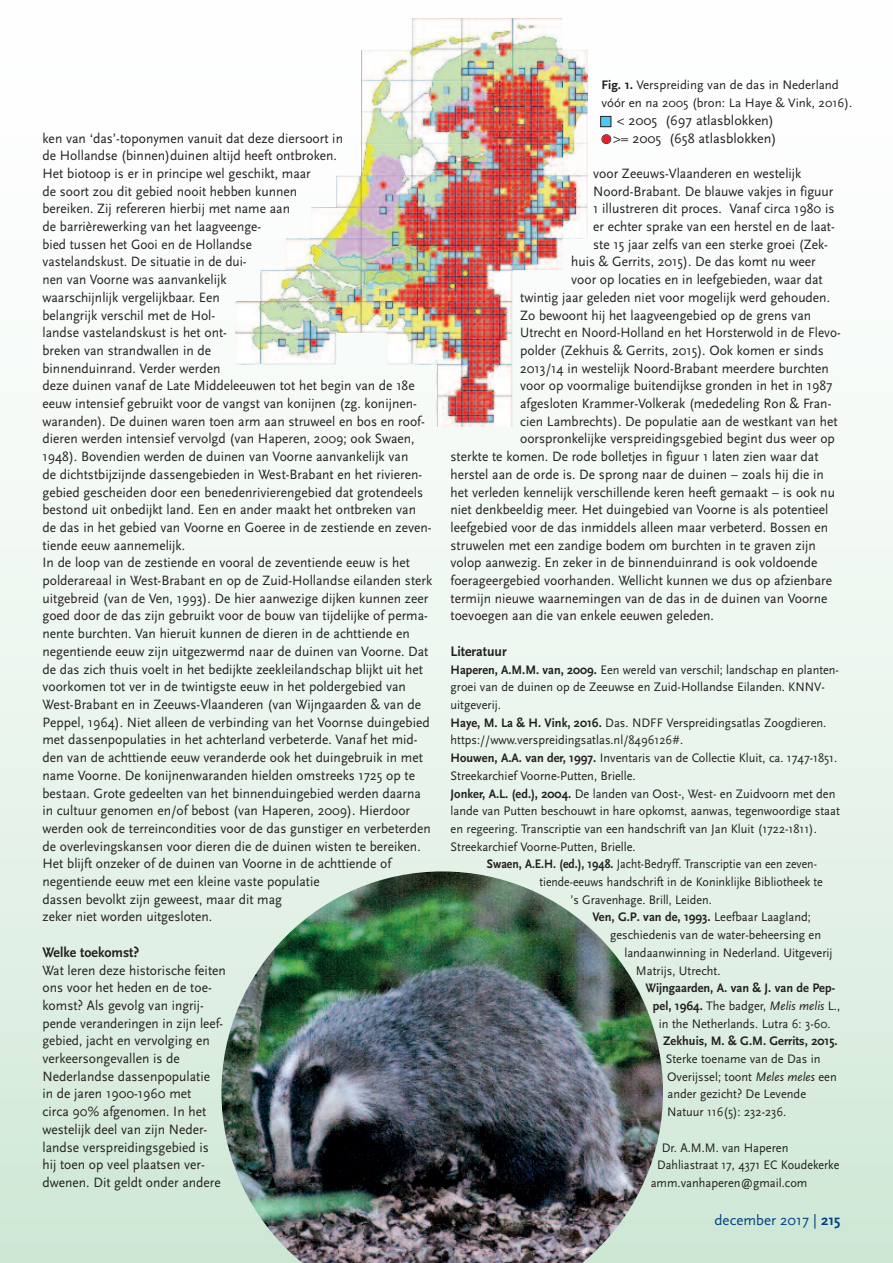
<style>
.page{position:relative;width:893px;height:1263px;background:#fff}
.page>*{position:absolute;margin:0;border:0;box-sizing:border-box;transform-origin:0 0}
.t1{font:15px "Scala Sans";color:#014181}
.t2{font:700 14.4px "Scala Sans";color:#231f20;scale:.96 1}
.t3{font:14.1px/17.7px "Scala Sans";color:#231f20;scale:.96 1}
.t4{font:14.1px "Scala Sans";color:#231f20;scale:.93 1}
.t5{font:14.1px "Scala Sans";color:#231f20}
.t6{font:12.9px/17.7px "Scala Sans";color:#231f20;text-align:center;scale:.96 1}
.t7{font:12.9px "Scala Sans";color:#231f20;scale:.91 1}
.t8{font:12.9px/17.7px "Scala Sans";color:#231f20}
.t9{font:700 12.9px "Scala Sans";color:#231f20;scale:.96 1}
.t10{font:12.9px "Scala Sans";color:#231f20;scale:.95 1}
.t11{font:12.9px "Scala Sans";color:#231f20;scale:.94 1}
.s1{font-weight:700}
.s2{font-weight:400}
.s3{font-style:italic}
</style>
<div class="page">
<div style="left:0;top:0;width:893px;height:1263px;background:linear-gradient(to bottom,#fff,#d3ead9)"></div>
<img style="left:234px;top:18px;width:355px;height:409px">
<img style="left:221px;top:871px;width:442px;height:392px">
<div style="left:602px;top:135px;width:8px;height:8px;background:#ee1d23;border-radius:50%"></div>
<div style="left:601px;top:134px;width:10px;height:10px;border:2px solid #231f20;border-radius:50%"></div>
<div style="left:601px;top:117px;width:10px;height:9px;background:#49c9f4"></div>
<div style="left:600px;top:116px;width:11px;height:11px;border:1px solid #231f20"></div>
<p class="t8" style="left:601px;top:76px;width:252px"><span class="s1">Fig. 1.</span> Verspreiding van de das in Nederland vóór en na 2005 (bron: La Haye &amp; Vink, 2016).</p>
<p class="t5" style="left:617px;top:112px;width:159px">&lt; 2005 (697 atlasblokken)</p>
<p class="t3" style="left:43px;top:129px;width:315px">ken van ‘das’-toponymen vanuit dat deze diersoort in</p>
<p class="t5" style="left:613px;top:129px;width:165px">&gt;= 2005 (658 atlasblokken)</p>
<p class="t3" style="left:43px;top:146px;width:407px">de Hollandse (binnen)duinen altijd heeft ontbroken.<br>Het biotoop is er in principe wel geschikt, maar<br>de soort zou dit gebied nooit hebben kunnen<br>bereiken. Zij refereren hierbij met name aan<br>de barrièrewerking van het laagveenge-<br>bied tussen het Gooi en de Hollandse<br>vastelandskust. De situatie in de dui-<br>nen van Voorne was aanvankelijk<br>waarschijnlijk vergelijkbaar. Een<br>belangrijk verschil met de Hol-<br>landse vastelandskust is het ont-<br>breken van strandwallen in de<br>binnenduinrand. Verder werden<br>deze duinen vanaf de Late Middeleeuwen tot het begin van de 18e eeuw intensief gebruikt voor de vangst van konijnen (zg. konijnen&shy;waranden). De duinen waren toen arm aan struweel en bos en roof&shy;dieren werden intensief vervolgd (van Haperen, 2009; ook Swaen, 1948). Bovendien werden de duinen van Voorne aanvankelijk van<br>de dichtstbijzijnde dassengebieden in West-Brabant en het rivieren&shy;gebied gescheiden door een benedenrivierengebied dat grotendeels bestond uit onbedijkt land. Een en ander maakt het ontbreken van de das in het gebied van Voorne en Goeree in de zestiende en zeven&shy;tiende eeuw aannemelijk.<br>In de loop van de zestiende en vooral de zeventiende eeuw is het polderareaal in West-Brabant en op de Zuid-Hollandse eilanden sterk uitgebreid (van de Ven, 1993). De hier aanwezige dijken kunnen zeer goed door de das zijn gebruikt voor de bouw van tijdelijke of perma&shy;nente burchten. Van hieruit kunnen de dieren in de achttiende en negentiende eeuw zijn uitgezwermd naar de duinen van Voorne. Dat de das zich thuis voelt in het bedijkte zeekleilandschap blijkt uit het voorkomen tot ver in de twintigste eeuw in het poldergebied van West-Brabant en in Zeeuws-Vlaanderen (van Wijngaarden &amp; van de Peppel, 1964). Niet alleen de verbinding van het Voornse duingebied met dassenpopulaties in het achterland verbeterde. Vanaf het mid&shy;den van de achttiende eeuw veranderde ook het duingebruik in met name Voorne. De konijnenwaranden hielden omstreeks 1725 op te bestaan. Grote gedeelten van het binnenduingebied werden daarna in cultuur genomen en/of bebost (van Haperen, 2009). Hierdoor werden ook de terreincondities voor de das gunstiger en verbeterden de overlevingskansen voor dieren die de duinen wisten te bereiken.<br>Het blijft onzeker of de duinen van Voorne in de achttiende of negentiende eeuw met een kleine vaste populatie<br>dassen bevolkt zijn geweest, maar dit mag<br>zeker niet worden uitgesloten.</p>
<p class="t2" style="left:43px;top:943px;width:102px">Welke toekomst?</p>
<p class="t3" style="left:43px;top:961px;width:193px">Wat leren deze historische feiten ons voor het heden en de toe&shy;komst? Als gevolg van ingrij&shy;pende veranderingen in zijn leef&shy;gebied, jacht en vervolging en verkeersongevallen is de<br>Nederlandse dassenpopulatie<br>in de jaren 1900-1960 met<br>circa 90% afgenomen. In het westelijk deel van zijn Neder&shy;landse verspreidingsgebied is hij toen op veel plaatsen ver&shy;dwenen. Dit geldt onder andere</p>
<p class="t3" style="left:593px;top:164px;width:218px">voor Zeeuws-Vlaanderen en westelijk</p>
<p class="t3" style="left:593px;top:182px;width:252px">Noord-Brabant. De blauwe vakjes in figuur</p>
<p class="t3" style="left:593px;top:200px;width:253px">1 illustreren dit proces. Vanaf circa 1980 is</p>
<p class="t3" style="left:593px;top:217px;width:253px">er echter sprake van een herstel en de laat-</p>
<p class="t3" style="left:593px;top:235px;width:246px">ste 15 jaar zelfs van een sterke groei (Zek-</p>
<p class="t3" style="left:571px;top:253px;width:256px">huis &amp; Gerrits, 2015). De das komt nu weer</p>
<p class="t3" style="left:571px;top:270px;width:264px">voor op locaties en in leefgebieden, waar dat</p>
<p class="t3" style="left:520px;top:288px;width:324px">twintig jaar geleden niet voor mogelijk werd gehouden.</p>
<p class="t3" style="left:520px;top:306px;width:305px">Zo bewoont hij het laagveengebied op de grens van</p>
<p class="t4" style="left:520px;top:324px;width:346px">Utrecht en Noord-Holland en het Horsterwold in de Flevo-</p>
<p class="t3" style="left:520px;top:341px;width:318px">polder (Zekhuis &amp; Gerrits, 2015). Ook komen er sinds</p>
<p class="t3" style="left:520px;top:359px;width:323px">2013/14 in westelijk Noord-Brabant meerdere burchten</p>
<p class="t3" style="left:520px;top:377px;width:327px">voor op voormalige buitendijkse gronden in het in 1987</p>
<p class="t3" style="left:520px;top:394px;width:326px">afgesloten Krammer-Volkerak (mededeling Ron &amp; Fran-</p>
<p class="t3" style="left:520px;top:412px;width:332px">cien Lambrechts). De populatie aan de westkant van het</p>
<p class="t3" style="left:520px;top:430px;width:329px">oorspronkelijke verspreidingsgebied begint dus weer op</p>
<p class="t3" style="left:451px;top:447px;width:385px">sterkte te komen. De rode bolletjes in figuur 1 laten zien waar dat</p>
<p class="t3" style="left:451px;top:465px;width:390px">herstel aan de orde is. De sprong naar de duinen – zoals hij die in</p>
<p class="t3" style="left:451px;top:483px;width:402px">het verleden kennelijk verschillende keren heeft gemaakt – is ook nu</p>
<p class="t3" style="left:451px;top:500px;width:395px">niet denkbeeldig meer. Het duingebied van Voorne is als potentieel</p>
<p class="t3" style="left:451px;top:518px;width:395px">leefgebied voor de das inmiddels alleen maar verbeterd. Bossen en</p>
<p class="t3" style="left:451px;top:536px;width:382px">struwelen met een zandige bodem om burchten in te graven zijn</p>
<p class="t3" style="left:451px;top:554px;width:384px">volop aanwezig. En zeker in de binnenduinrand is ook voldoende</p>
<p class="t3" style="left:451px;top:571px;width:399px">foerageergebied voorhanden. Wellicht kunnen we dus op afzienbare</p>
<p class="t3" style="left:451px;top:589px;width:394px">termijn nieuwe waarnemingen van de das in de duinen van Voorne</p>
<p class="t3" style="left:451px;top:607px;width:276px">toevoegen aan die van enkele eeuwen geleden.</p>
<p class="t2" style="left:451px;top:642px;width:60px">Literatuur</p>
<p class="t10" style="left:451px;top:662px;width:410px"><span class="s1">Haperen, A.M.M. van, 2009.</span> Een wereld van verschil; landschap en planten-</p>
<p class="t6" style="left:451px;top:678px;width:391px">groei van de duinen op de Zeeuwse en Zuid-Hollandse Eilanden. KNNV-</p>
<p class="t6" style="left:451px;top:696px;width:54px">uitgeverij.</p>
<p class="t6" style="left:451px;top:713px;width:393px"><span class="s1">Haye, M. La &amp; H. Vink, 2016.</span> Das. NDFF Verspreidingsatlas Zoogdieren.</p>
<p class="t6" style="left:451px;top:731px;width:244px">https://www.verspreidingsatlas.nl/8496126#.</p>
<p class="t6" style="left:451px;top:749px;width:404px"><span class="s1">Houwen, A.A. van der, 1997.</span> Inventaris van de Collectie Kluit, ca. 1747-1851.</p>
<p class="t6" style="left:451px;top:766px;width:194px">Streekarchief Voorne-Putten, Brielle.</p>
<p class="t6" style="left:451px;top:784px;width:402px"><span class="s1">Jonker, A.L. (ed.), 2004.</span> De landen van Oost-, West- en Zuidvoorn met den</p>
<p class="t6" style="left:451px;top:802px;width:407px">lande van Putten beschouwt in hare opkomst, aanwas, tegenwoordige staat</p>
<p class="t6" style="left:451px;top:819px;width:383px">en regeering. Transcriptie van een handschrift van Jan Kluit (1722-1811).</p>
<p class="t6" style="left:451px;top:837px;width:194px">Streekarchief Voorne-Putten, Brielle.</p>
<p class="t7" style="left:487px;top:856px;width:364px"><span class="s1">Swaen, A.E.H. (ed.), 1948.</span> Jacht-Bedryff. Transcriptie van een zeven-</p>
<p class="t7" style="left:540px;top:874px;width:313px">tiende-eeuws handschrift in de Koninklijke Bibliotheek te</p>
<p class="t11" style="left:570px;top:892px;width:152px">’s Gravenhage. Brill, Leiden.</p>
<p class="t9" style="left:592px;top:909px;width:229px">Ven, G.P. van de, 1993. <span class="s2">Leefbaar Laagland;</span></p>
<p class="t6" style="left:610px;top:926px;width:221px">geschiedenis van de water-beheersing en</p>
<p class="t6" style="left:624px;top:943px;width:218px">landaanwinning in Nederland. Uitgeverij</p>
<p class="t6" style="left:636px;top:961px;width:89px">Matrijs, Utrecht.</p>
<p class="t6" style="left:645px;top:979px;width:204px"><span class="s1">Wijngaarden, A. van &amp; J. van de Pep&shy;pel, 1964.</span> The badger, <span class="s3">Melis melis</span> L., in the Netherlands. Lutra 6: 3-60.</p>
<p class="t9" style="left:663px;top:1033px;width:183px">Zekhuis, M. &amp; G.M. Gerrits, 2015.</p>
<p class="t6" style="left:666px;top:1050px;width:180px;text-align:left">Sterke toename van de Das in<br>Overijssel; toont <span class="s3">Meles meles</span> een ander gezicht? De Levende<br>Natuur 116(5): 232-236.</p>
<p class="t6" style="left:662px;top:1138px;width:133px">Dr. A.M.M. van Haperen</p>
<p class="t11" style="left:657px;top:1157px;width:195px">Dahliastraat 17, 4371 EC Koudekerke</p>
<p class="t6" style="left:651px;top:1174px;width:165px">amm.vanhaperen@gmail.com</p>
<p class="t1" style="left:715px;top:1211px;width:127px">december 2017 | <span class="s1">215</span></p>
</div>
